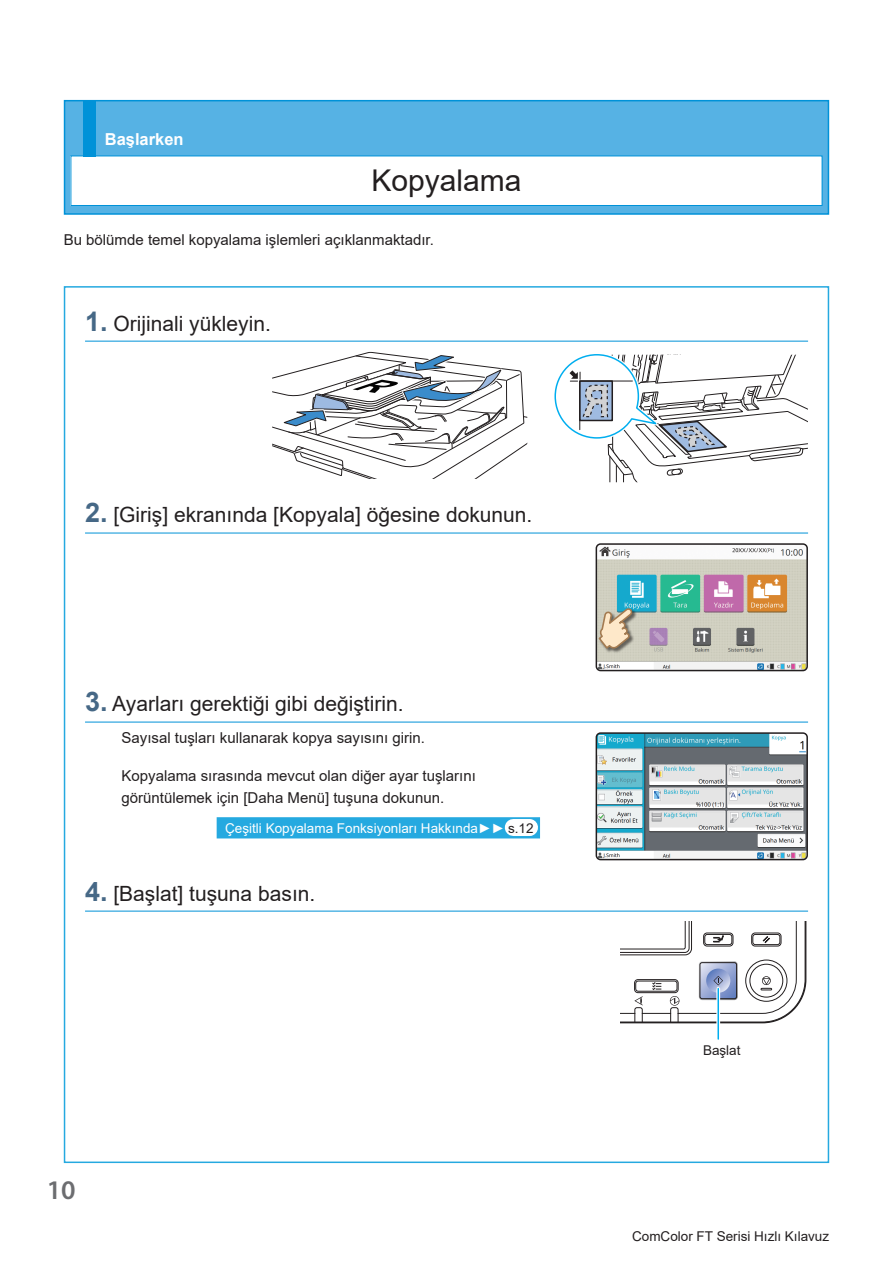
<style>
.page{position:relative;width:893px;height:1263px;background:#fff}
.page>*{position:absolute;margin:0;border:0;box-sizing:border-box;transform-origin:0 0}
.t1{font:30px "Arial";color:#231f20}
.t2{font:600 27px "Myriad Pro";color:#6c6d70}
.t3{font:21px "Arial";color:#231f20}
.t4{font:700 16.5px "Arial";color:#fff}
.t5{font:15px/22.5px "Arial";color:#231f20}
.t6{font:13.5px "Arial";color:#fff}
.t7{font:13.5px "Arial";color:#231f20}
.s1{font-weight:700;font-size:27px;color:#466886}
.s2{color:#231f20}
</style>
<div class="page">
<div style="left:64px;top:286px;width:765px;height:877px;background:#fff;border:2px solid #25a9e0"></div>
<div style="left:64px;top:100px;width:765px;height:115px;background:#56b2e4;border:2px solid #0092d8"></div>
<hr style="left:85px;top:341px;width:723px;height:1px;background:#0092d8">
<hr style="left:85px;top:533px;width:723px;height:1px;background:#0092d8">
<hr style="left:85px;top:722px;width:723px;height:1px;background:#0092d8">
<hr style="left:85px;top:911px;width:723px;height:1px;background:#0092d8">
<svg style="left:272px;top:351px;width:255px;height:128px"></svg>
<svg style="left:554px;top:354px;width:254px;height:128px"></svg>
<img style="left:596px;top:546px;width:209px;height:124px">
<div style="left:596px;top:543px;width:212px;height:128px;border:2px solid #231f20;border-radius:4px"></div>
<img style="left:597px;top:607px;width:41px;height:47px">
<svg style="left:597px;top:607px;width:37px;height:43px;background:#c7bda7"></svg>
<div style="left:217px;top:817px;width:323px;height:21px;background:#25a9e0"></div>
<div style="left:513px;top:819px;width:15px;height:17px;background:#fff"></div>
<svg style="left:528px;top:819px;width:1px;height:17px"></svg>
<img style="left:596px;top:735px;width:209px;height:124px">
<div style="left:596px;top:732px;width:212px;height:128px;border:2px solid #231f20;border-radius:4px"></div>
<svg style="left:621px;top:921px;width:186px;height:103px"></svg>
<svg style="left:716px;top:988px;width:4px;height:36px"></svg>
<hr style="left:717px;top:988px;width:2px;height:51px;background:#00aeef">
<div style="left:71px;top:156px;width:751px;height:49px;background:#fff"></div>
<div style="left:71px;top:156px;width:751px;height:50px;border:1px solid #0092d8"></div>
<div style="left:84px;top:100px;width:12px;height:56px;background:#0092d8"></div>
<p class="t4" style="left:105px;top:128px;width:80px">Başlarken</p>
<h1 class="t1" style="left:371px;top:160px;width:152px">Kopyalama</h1>
<p class="t5" style="left:64px;top:228px;width:372px">Bu bölümde temel kopyalama işlemleri açıklanmaktadır.</p>
<h3 class="t3" style="left:85px;top:309px;width:187px"><span class="s1">1.</span> Orijinali yükleyin.</h3>
<h3 class="t3" style="left:85px;top:501px;width:449px"><span class="s1">2.</span> [Giriş] ekranında [Kopyala] öğesine dokunun.</h3>
<h3 class="t3" style="left:85px;top:690px;width:320px"><span class="s1">3.</span> Ayarları gerektiği gibi değiştirin.</h3>
<p class="t5" style="left:122px;top:727px;width:305px">Sayısal tuşları kullanarak kopya sayısını girin.</p>
<p class="t5" style="left:122px;top:764px;width:356px">Kopyalama sırasında mevcut olan diğer ayar tuşlarını görüntülemek için [Daha Menü] tuşuna dokunun.</p>
<p class="t6" style="left:225px;top:819px;width:310px">Çeşitli Kopyalama Fonksiyonları Hakkında►► <span class="s2">s.12</span></p>
<h3 class="t3" style="left:85px;top:879px;width:232px"><span class="s1">4.</span> [Başlat] tuşuna basın.</h3>
<h2 class="t2" style="left:47px;top:1173px;width:30px">10</h2>
<p class="t7" style="left:703px;top:1041px;width:39px">Başlat</p>
<p class="t7" style="left:632px;top:1226px;width:199px">ComColor FT Serisi Hızlı Kılavuz</p>
</div>
